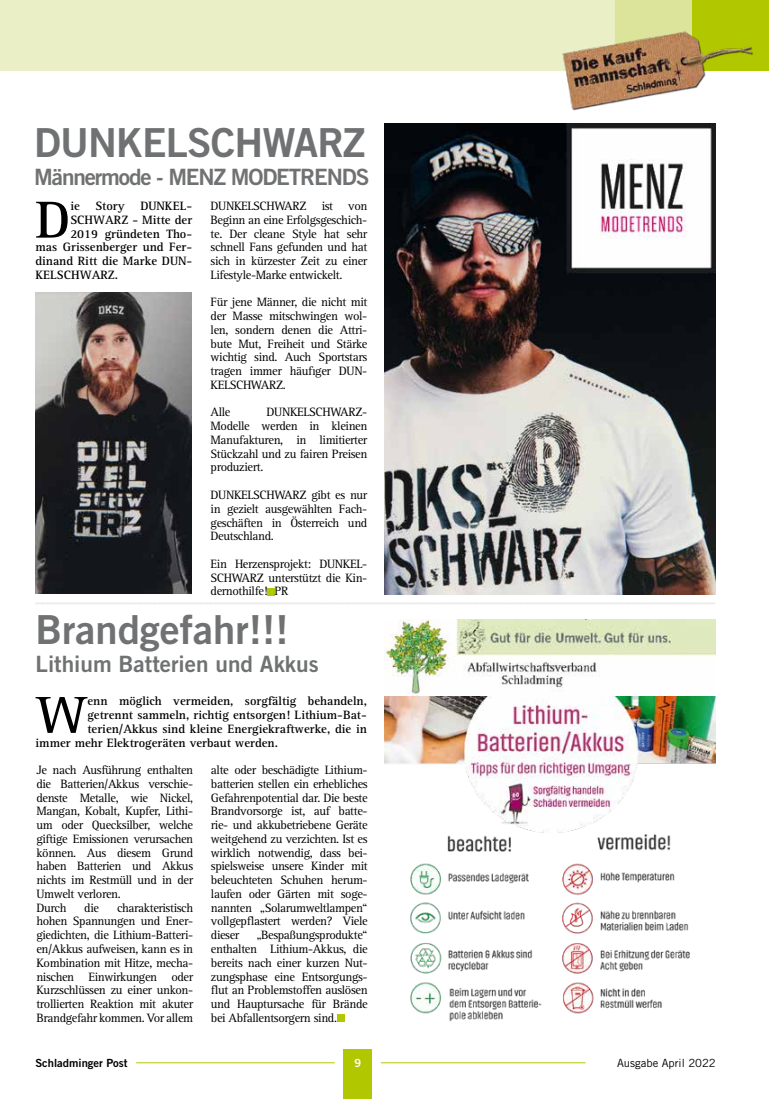
<style>
.page{position:relative;width:769px;height:1099px;background:#fff}
.page>*{position:absolute;margin:0;border:0;box-sizing:border-box;transform-origin:0 0}
.t1{font:700 53.75px "Rotis Serif";color:#000}
.t2{font:700 53.75px "AT Rotis Serif";color:#000}
.t3{font:40px "Trade Gothic Bold Two";color:#707172}
.t4{font:40px "Trade Gothic Bold Two";letter-spacing:-.02em;color:#707172}
.t5{font:22.5px "Trade Gothic Bold Two";letter-spacing:-.05em;color:#707172}
.t6{font:22.5px "Trade Gothic Bold Two";color:#707172}
.t7{font:12.5px/13.8px "Rotis Serif";letter-spacing:-.03em;color:#000;text-align:justify}
.t8{font:700 12.5px "Rotis Serif";color:#000}
.t9{font:700 12.5px "AT Rotis Serif";color:#000}
.t10{font:11.25px "Trade Gothic Bold Two";color:#000}
.t11{font:11.25px "Trade Gothic";color:#000}
.t12{font:11.25px "Trade Gothic Bold Two";color:#fff}
.s1{font-family:"AT Rotis Serif"}
</style>
<div class="page">
<div style="left:344px;top:1049px;width:28px;height:49px;background:#b1c800"></div>
<hr style="left:136px;top:1062px;width:199px;height:1px;background:#b1c800">
<hr style="left:381px;top:1062px;width:205px;height:1px;background:#b1c800">
<div style="left:692px;top:0;width:77px;height:71px;background:#b1c800"></div>
<div style="left:615px;top:0;width:77px;height:71px;background:#dbe49a"></div>
<div style="left:0;top:0;width:615px;height:71px;background:#eaefc5"></div>
<img style="left:562px;top:31px;width:191px;height:80px">
<div style="left:337px;top:1014px;width:7px;height:7px;background:#b1c800"></div>
<img style="left:384px;top:619px;width:332px;height:403px">
<img style="left:384px;top:124px;width:332px;height:470px">
<div style="left:267px;top:587px;width:8px;height:8px;background:#b1c800"></div>
<img style="left:35px;top:292px;width:157px;height:301px">
<svg style="left:35px;top:602px;width:681px;height:2px"></svg>
<h2 class="t4" style="left:34px;top:117px;width:333px">DUNKELSCHWARZ</h2>
<h3 class="t5" style="left:34px;top:163px;width:337px">Männermode - MENZ MODETRENDS</h3>
<p class="t7" style="left:211px;top:199px;width:158px">DUNKELSCHWARZ ist von Beginn an eine Erfolgsgeschich&shy;te. Der cleane Style hat sehr schnell Fans gefunden und hat sich in kürzester Zeit zu einer Lifestyle-Marke entwickelt.</p>
<p class="t7" style="left:211px;top:296px;width:158px">Für jene Männer, die nicht mit der Masse mitschwingen wol&shy;len, sondern denen die Attri&shy;bute Mut, Freiheit und Stärke wichtig sind. Auch Sportstars tragen immer häufiger DUN-KELSCHWARZ.</p>
<p class="t7" style="left:211px;top:406px;width:21px">Alle</p>
<h1 class="t2" style="left:35px;top:188px;width:36px">D</h1>
<p class="t9" style="left:70px;top:198px;width:123px">ie Story DUNKEL-</p>
<p class="t9" style="left:70px;top:212px;width:123px">SCHWARZ - Mitte der</p>
<p class="t9" style="left:70px;top:226px;width:123px">2019 gründeten Tho-</p>
<p class="t9" style="left:35px;top:240px;width:158px">mas Grissenberger und Fer-</p>
<p class="t9" style="left:35px;top:253px;width:158px">dinand Ritt die Marke DUN-</p>
<p class="t9" style="left:35px;top:267px;width:84px">KELSCHWARZ.</p>
<p class="t7" style="left:211px;top:406px;width:158px;text-indent:56px">DUNKELSCHWARZ-Modelle werden in kleinen Manufakturen, in limitierter Stückzahl und zu fairen Preisen produziert.</p>
<p class="t7" style="left:211px;top:488px;width:158px">DUNKELSCHWARZ gibt es nur in gezielt ausgewählten Fach&shy;geschäften in Österreich und Deutschland.</p>
<p class="t7" style="left:211px;top:557px;width:158px">Ein Herzensprojekt: DUNKEL-SCHWARZ unterstützt die Kin&shy;dernothilfe! <span class="s1">PR</span></p>
<h2 class="t3" style="left:35px;top:604px;width:255px">Brandgefahr!!!</h2>
<h3 class="t6" style="left:35px;top:650px;width:285px">Lithium Batterien und Akkus</h3>
<h1 class="t1" style="left:36px;top:683px;width:53px">W</h1>
<p class="t8" style="left:87px;top:693px;width:281px">enn möglich vermeiden, sorgfältig behandeln,</p>
<p class="t8" style="left:87px;top:707px;width:281px">getrennt sammeln, richtig entsorgen! Lithium-Bat-</p>
<p class="t8" style="left:87px;top:721px;width:281px">terien/Akkus sind kleine Energiekraftwerke, die in</p>
<p class="t8" style="left:36px;top:735px;width:244px">immer mehr Elektrogeräten verbaut werden.</p>
<p class="t7" style="left:36px;top:763px;width:158px;text-align:left">Je nach Ausführung enthalten die Batterien/Akkus verschie&shy;denste Metalle, wie Nickel,<br>Mangan, Kobalt, Kupfer, Lithi&shy;um oder Quecksilber, welche giftige Emissionen verursachen können. Aus diesem Grund haben Batterien und Akkus nichts im Restmüll und in der<br>Umwelt verloren.<br>Durch</p>
<p class="t7" style="left:36px;top:901px;width:158px;text-indent:81px">charakteristisch hohen Spannungen und Ener&shy;giedichten, die Lithium-Batteri&shy;en/Akkus aufweisen, kann es in Kombination mit Hitze, mecha&shy;nischen Einwirkungen oder Kurzschlüssen zu einer unkon&shy;trollierten Reaktion mit akuter Brandgefahr kommen. Vor allem</p>
<p class="t7" style="left:84px;top:901px;width:16px">die</p>
<p class="t7" style="left:211px;top:763px;width:158px">alte oder beschädigte Lithium&shy;batterien stellen ein erhebliches Gefahrenpotential dar. Die beste Brandvorsorge ist, auf batte&shy;rie- und akkubetriebene Geräte weitgehend zu verzichten. Ist es wirklich notwendig, dass bei&shy;spielsweise unsere Kinder mit beleuchteten Schuhen herum&shy;laufen oder Gärten mit soge&shy;nannten „Solarumweltlampen“ vollgepflastert werden? Viele dieser</p>
<p class="t7" style="left:211px;top:928px;width:158px;text-indent:46px">„Bespaßungsprodukte“ enthalten Lithium-Akkus, die bereits nach einer kurzen Nut&shy;zungsphase eine Entsorgungs&shy;flut an Problemstoffen auslösen und Hauptursache für Brände bei Abfallentsorgern sind.</p>
<p class="t10" style="left:35px;top:1056px;width:94px">Schladminger Post</p>
<p class="t12" style="left:354px;top:1056px;width:8px">9</p>
<p class="t11" style="left:617px;top:1056px;width:100px">Ausgabe April 2022</p>
</div>
